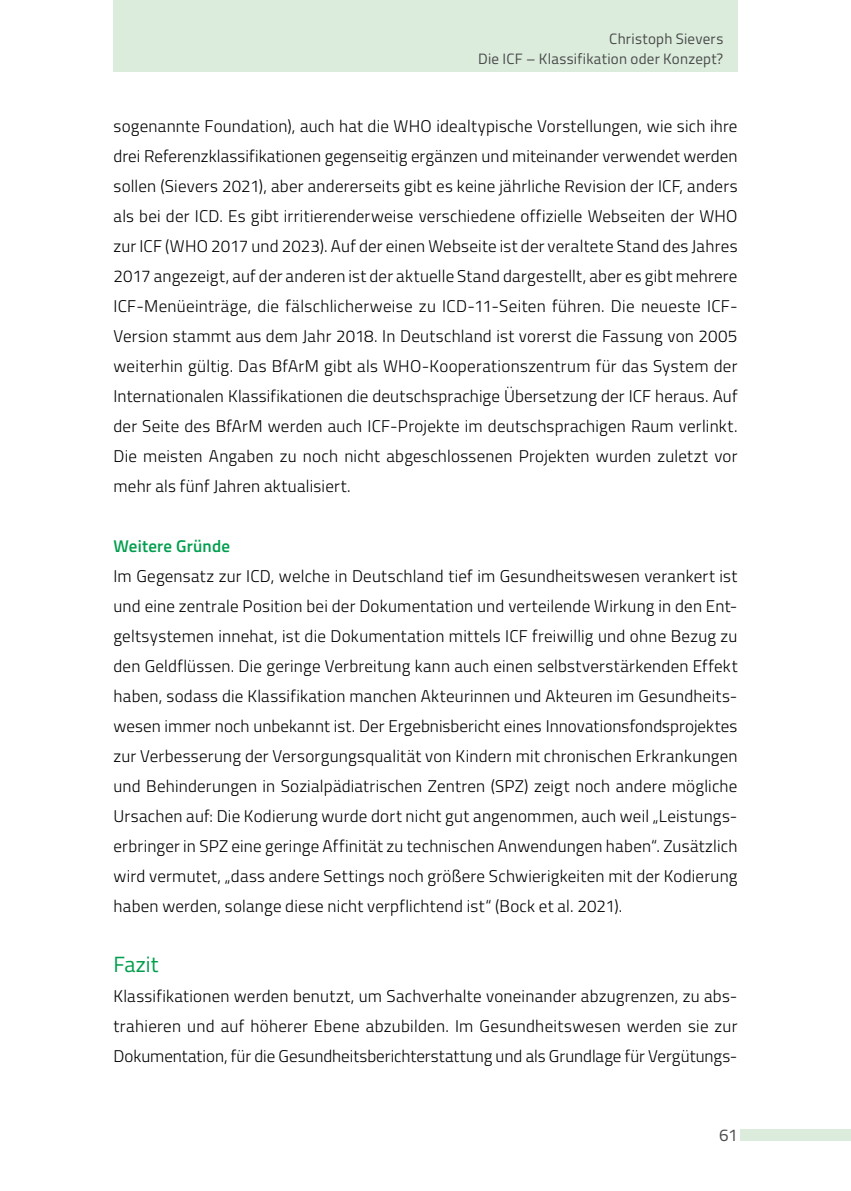
<style>
.page{position:relative;width:851px;height:1191px;background:#fff}
.page>*{position:absolute;margin:0;border:0;box-sizing:border-box;transform-origin:0 0}
.t1{font:22px "Titillium";color:#009e4d}
.Blocksatz__Raster_au{font:300 17px/30px "Titillium";letter-spacing:.01em;color:#000}
.Zwischenüberschrift{font:600 17px "Titillium";letter-spacing:.015em;color:#009e4d}
.t2{font:17px "Titillium";color:#4a4a49}
.t3{font:15px/20px "Titillium";letter-spacing:.015em;color:#4a4a49;text-align:right}
</style>
<div class="page">
<div style="left:113px;top:0;width:624px;height:71px;background:#dbecdd"></div>
<div style="left:740px;top:1129px;width:110px;height:11px;background:#dbecdd"></div>
<p class="t3" style="left:478px;top:28px;width:247px">Christoph Sievers<br>Die ICF – Klassifikation oder Konzept?</p>
<p class="Blocksatz__Raster_au" style="left:113px;top:110px;width:625px;text-align:justify">sogenannte Foundation), auch hat die WHO idealtypische Vorstellungen, wie sich ihre drei Referenzklassifikationen gegenseitig ergänzen und miteinander verwendet werden sollen (Sievers 2021), aber andererseits gibt es keine jährliche Revision der ICF, anders als bei der ICD. Es gibt irritierenderweise verschiedene offizielle Webseiten der WHO zur ICF (WHO 2017 und 2023). Auf der einen Webseite ist der veraltete Stand des Jahres 2017 angezeigt, auf der anderen ist der aktuelle Stand dargestellt, aber es gibt mehrere ICF-Menüeinträge, die fälschlicherweise zu ICD-11-Seiten führen. Die neueste ICF-Version stammt aus dem Jahr 2018. In Deutschland ist vorerst die Fassung von 2005 weiterhin gültig. Das BfArM gibt als WHO-Kooperationszentrum für das System der Internationalen Klassifikationen die deutschsprachige Übersetzung der ICF heraus. Auf der Seite des BfArM werden auch ICF-Projekte im deutschsprachigen Raum verlinkt.<br>Die meisten Angaben zu noch nicht abgeschlossenen Projekten wurden zuletzt vor mehr als fünf Jahren aktualisiert.</p>
<p class="Zwischenüberschrift" style="left:113px;top:533px;width:118px">Weitere Gründe</p>
<p class="Blocksatz__Raster_au" style="left:113px;top:560px;width:625px">Im Gegensatz zur ICD, welche in Deutschland tief im Gesundheitswesen verankert ist und eine zentrale Position bei der Dokumentation und verteilende Wirkung in den Ent&shy;geltsystemen innehat, ist die Dokumentation mittels ICF freiwillig und ohne Bezug zu den Geldflüssen. Die geringe Verbreitung kann auch einen selbstverstärkenden Effekt haben, sodass die Klassifikation manchen Akteurinnen und Akteuren im Gesundheits&shy;wesen immer noch unbekannt ist. Der Ergebnisbericht eines Innovationsfondsprojektes zur Verbesserung der Versorgungsqualität von Kindern mit chronischen Erkrankungen und Behinderungen in Sozialpädiatrischen Zentren (SPZ) zeigt noch andere mögliche Ursachen auf: Die Kodierung wurde dort nicht gut angenommen, auch weil „Leistungs&shy;erbringer in SPZ eine geringe Affinität zu technischen Anwendungen haben“. Zusätzlich wird vermutet, „dass andere Settings noch größere Schwierigkeiten mit der Kodierung haben werden, solange diese nicht verpflichtend ist“ (Bock et al. 2021).</p>
<h2 class="t1" style="left:113px;top:948px;width:47px">Fazit</h2>
<p class="Blocksatz__Raster_au" style="left:113px;top:980px;width:625px">Klassifikationen werden benutzt, um Sachverhalte voneinander abzugrenzen, zu abs&shy;trahieren und auf höherer Ebene abzubilden. Im Gesundheitswesen werden sie zur<br>Dokumentation, für die Gesundheitsberichterstattung und als Grundlage für Vergütungs-</p>
<p class="t2" style="left:719px;top:1122px;width:20px">61</p>
</div>
